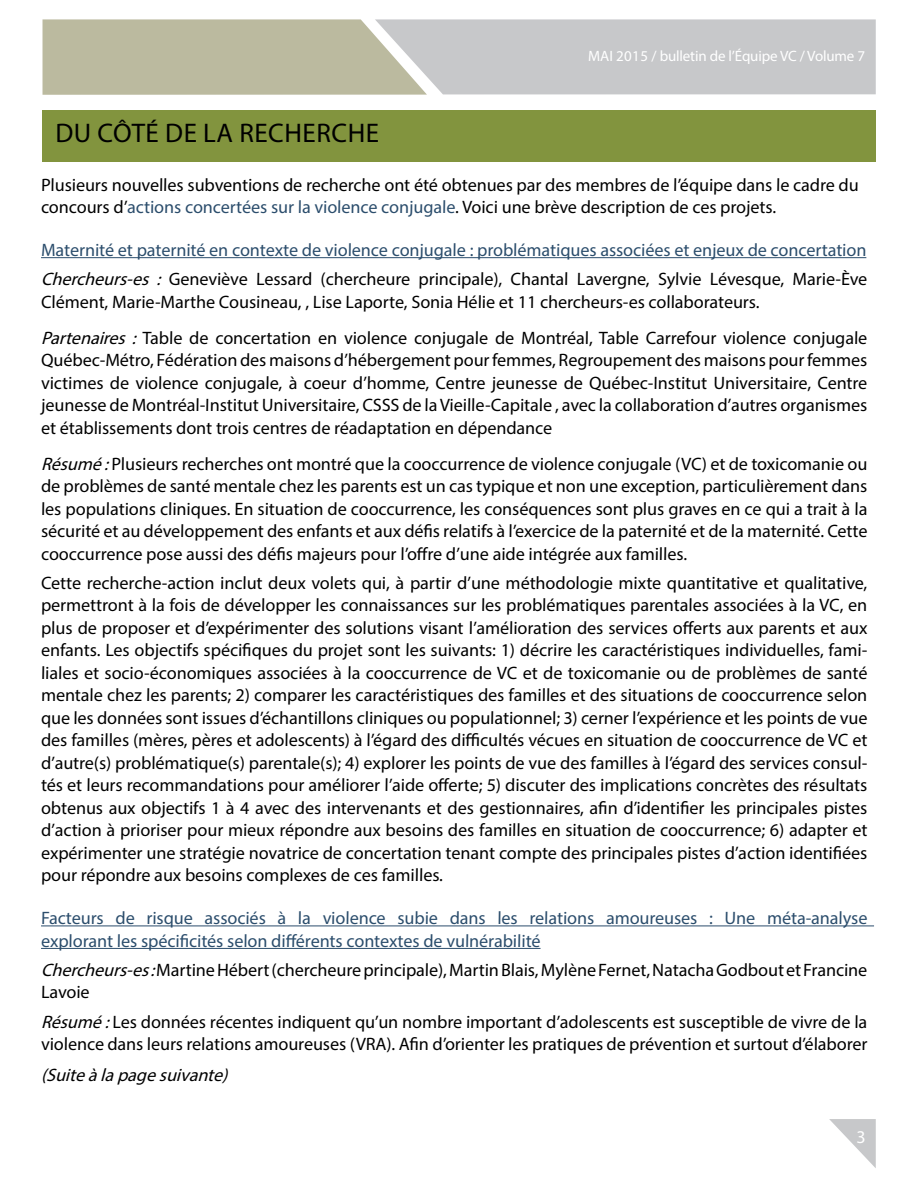
<style>
.page{position:relative;width:918px;height:1188px;background:#fff}
.page>*{position:absolute;margin:0;border:0;box-sizing:border-box;transform-origin:0 0}
.t1{font:27px "Myriad Pro";letter-spacing:.02em;color:#000}
.t2{font:18px/22.5px "Myriad Pro";color:#000}
.t3{font:18px/29.2px "Myriad Pro";color:#2b4d6c}
.t4{font:italic 18px "Myriad Pro";color:#000}
.t5{font:18px "Myriad Pro";color:#fff}
.t6{font:15px "Myriad Pro";letter-spacing:-.01em;color:#fff}
.s1{color:#2b4d6c}
.s2{font-style:italic;color:#000}
.s3{color:#000}
.s4{font-style:italic}
</style>
<div class="page">
<svg style="left:829px;top:1119px;width:47px;height:49px"></svg>
<svg style="left:43px;top:19px;width:833px;height:76px;background:#c3c3b9"></svg>
<div style="left:43px;top:110px;width:833px;height:52px;background:#82943e"></div>
<hr style="left:41px;top:257px;width:825px;height:1px;background:#2b4d6c">
<hr style="left:41px;top:925px;width:833px;height:1px;background:#2b4d6c">
<hr style="left:41px;top:948px;width:500px;height:1px;background:#2b4d6c">
<h1 class="t1" style="left:55px;top:116px;width:278px">Du Côté de la rech erch</h1>
<h1 class="t1" style="left:366px;top:116px;width:15px">e</h1>
<p class="t6" style="left:588px;top:46px;width:279px">Mai 2015 / bulletin de l’Équipe VC / Volume 7</p>
<p class="t2" style="left:41px;top:173px;width:820px">Plusieurs nouvelles subventions de recherche ont été obtenues par des membres de l’équipe dans le cadre du concours d’<span class="s1">actions concertées sur la violence conjugale</span>. Voici une brève description de ces projets.</p>
<p class="t3" style="left:41px;top:235px;width:828px">Maternité et paternité en contexte de violence conjugale : problématiques associées et enjeux de concertation<br><span class="s2">Chercheurs-es :</span> <span class="s3">Geneviève Lessard (chercheure principale), Chantal Lavergne, Sylvie Lévesque, Marie-Ève</span></p>
<p class="t2" style="left:41px;top:283px;width:828px;line-height:36px">Clément, Marie-Marthe Cousineau, , Lise Laporte, Sonia Hélie et 11 chercheurs-es collaborateurs.<br><span class="s4">Partenaires :</span> Table de concertation en violence conjugale de Montréal, Table Carrefour violence conjugale</p>
<p class="t2" style="left:41px;top:349px;width:828px;text-align:justify">Québec-Métro, Fédération des maisons d’hébergement pour femmes, Regroupement des maisons pour femmes victimes de violence conjugale, à coeur d’homme, Centre jeunesse de Québec-I nstitut U niversitaire, Centre jeunesse de Montréal-I nstitut U niversitaire, CSSS de la Vieille-Capitale , avec la collaboration d’autres organismes et établissements dont trois centres de réadaptation en dépendance</p>
<p class="t2" style="left:41px;top:452px;width:828px;text-align:justify"><span class="s4">Résumé:</span>Plusieurs recherches ont montré que la cooccurrence de violence conjugale (VC) et de toxicomanie ou de problèmes de santé mentale chez les parents est un cas typique et non une exception, particulièrement dans les populations cliniques. En situation de cooccurrence, les conséquences sont plus graves en ce qui a trait à la sécurité et au développement des enfants et aux défis relatifs à l’exercice de la paternité et de la maternité. Cette cooccurrence pose aussi des défis majeurs pour l’offre d’une aide intégrée aux familles.</p>
<p class="t2" style="left:41px;top:571px;width:828px;text-align:justify">Cette recherche-action inclut deux volets qui, à partir d’une méthodologie mixte quantitative et qualitative, permettront à la fois de développer les connaissances sur les problématiques parentales associées à la VC, en plus de proposer et d’expérimenter des solutions visant l’amélioration des services offerts aux parents et aux enfants. Les objectifs spécifiques du projet sont les suivants: 1) décrire les caractéristiques individuelles, fami&shy;liales et socio-économiques associées à la cooccurrence de VC et de toxicomanie ou de problèmes de santé mentale chez les parents; 2) comparer les caractéristiques des familles et des situations de cooccurrence selon que les données sont issues d’échantillons cliniques ou populationnel; 3) cerner l’expérience et les points de vue des familles (mères, pères et adolescents) à l’égard des difficultés vécues en situation de cooccurrence de VC et d’autre(s) problématique(s) parentale(s); 4) explorer les points de vue des familles à l’égard des services consul&shy;tés et leurs recommandations pour améliorer l’aide offerte; 5) discuter des implications concrètes des résultats obtenus aux objectifs 1 à 4 avec des intervenants et des gestionnaires, afin d’identifier les principales pistes d’action à prioriser pour mieux répondre aux besoins des familles en situation de cooccurrence; 6) adapter et expérimenter une stratégie novatrice de concertation tenant compte des principales pistes d’action identifiées pour répondre aux besoins complexes de ces familles.</p>
<p class="t3" style="left:41px;top:907px;width:828px;line-height:22.5px">Facteurs de risque associés à la violence subie dans les relations amoureuses : U ne méta-analyse explorant les spécificités selon différents contextes de vulnérabilité</p>
<p class="t2" style="left:41px;top:958px;width:828px"><span class="s4">Chercheurs-es:</span>Martine Hébert (chercheure principale), Martin Blais, Mylène Fernet, Natacha Godbout et Francine<br>Lavoie</p>
<p class="t2" style="left:41px;top:1010px;width:828px"><span class="s4">Résumé:</span>Les données récentes indiquent qu’un nombre important d’adolescents est susceptible de vivre de la violence dans leurs relations amoureuses (VRA). Afin d’orienter les pratiques de prévention et surtout d’élaborer</p>
<p class="t4" style="left:41px;top:1064px;width:194px">(Suiteàlapagesuivante)</p>
<p class="t5" style="left:856px;top:1126px;width:11px">3</p>
</div>
